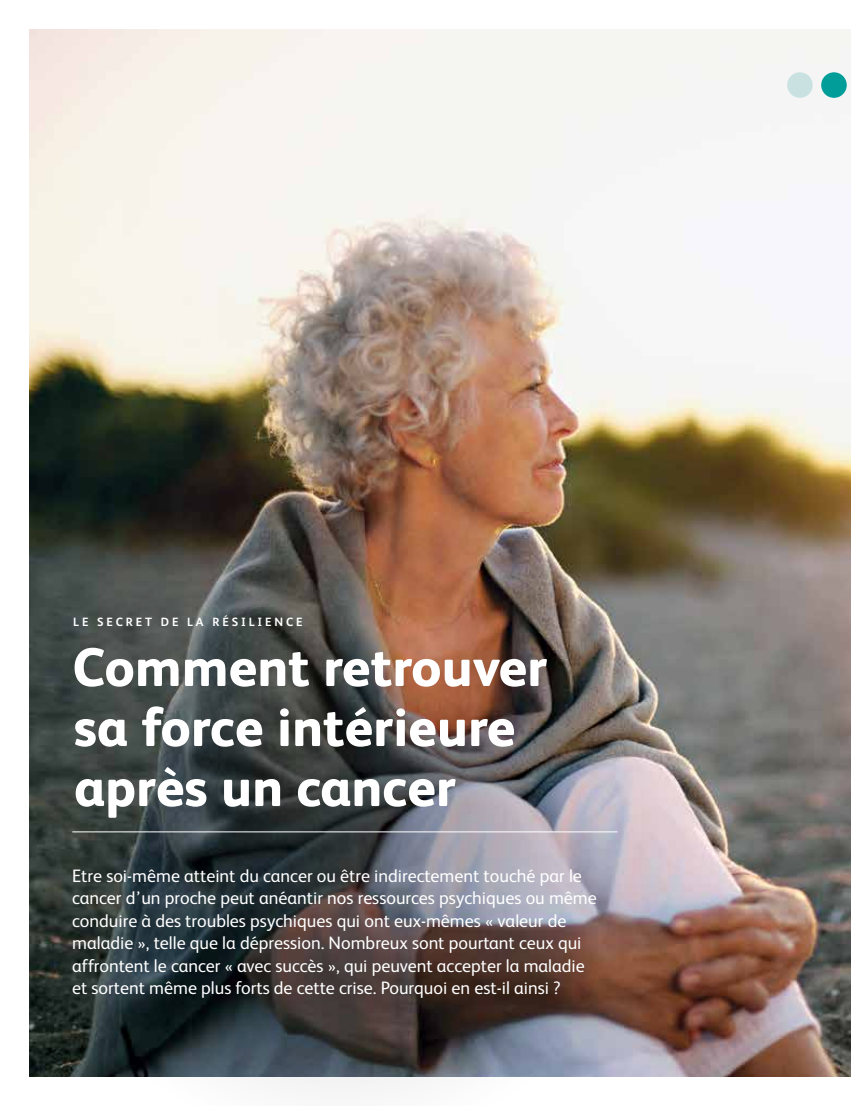
<style>
.page{position:relative;width:851px;height:1106px;background:#fff}
.page>*{position:absolute;margin:0;border:0;box-sizing:border-box;transform-origin:0 0}
.t1{font:800 54px/60px "FS Albert";color:#fff}
.t2{font:18px/22.5px "FS Albert";color:#fff}
.t3{font:700 12px "FS Albert";letter-spacing:.24em;color:#fff}
</style>
<div class="page">
<img style="left:30px;top:30px;width:820px;height:1046px">
<img style="left:29px;top:503px;width:633px;height:584px">
<div style="left:821px;top:72px;width:25px;height:26px;background:#009d99;border-radius:50%"></div>
<div style="left:787px;top:72px;width:25px;height:26px;background:#c9e2e1;border-radius:50%"></div>
<hr style="left:72px;top:831px;width:545px;height:1px;background:#fff">
<p class="t3" style="left:73px;top:613px;width:231px">LE SECRET DE LA RÉSILIENCE</p>
<h1 class="t1" style="left:72px;top:635px;width:476px">Comment retrouver sa force intérieure après un cancer</h1>
<p class="t2" style="left:72px;top:863px;width:526px">Etre soi-même atteint du cancer ou être indirectement touché par le cancer d’un proche peut anéantir nos ressources psychiques ou même conduire à des troubles psychiques qui ont eux-mêmes « valeur de maladie », telle que la dépression. Nombreux sont pourtant ceux qui affrontent le cancer « avec succès », qui peuvent accepter la maladie et sortent même plus forts de cette crise. Pourquoi en est-il ainsi ?</p>
</div>
